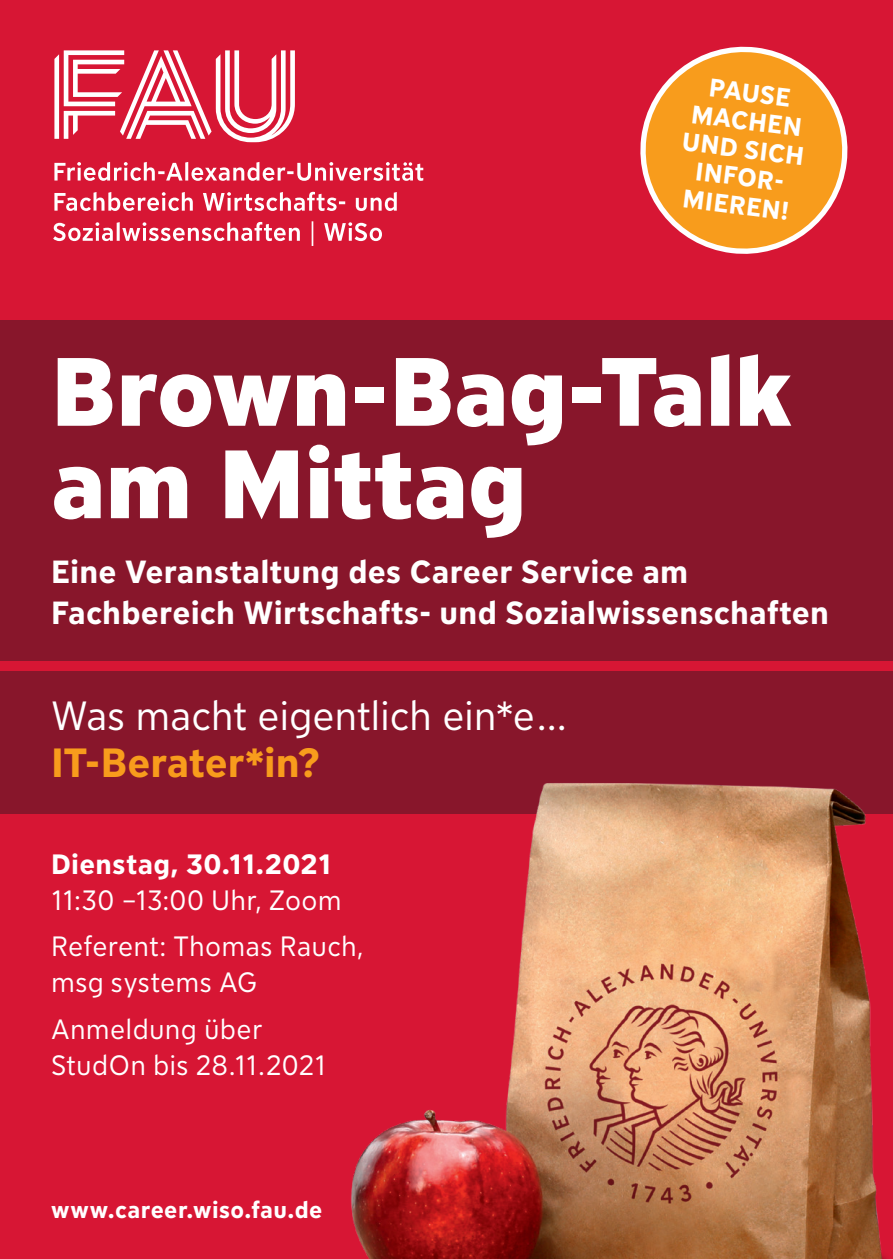
<style>
.page{position:relative;width:893px;height:1259px;background:#d71634}
.page>*{position:absolute;margin:0;border:0;box-sizing:border-box;transform-origin:0 0}
.t1{font:900 96px "FAU Sans";color:#fff}
.t2{font:40.5px "FAU Sans";letter-spacing:-.005em;color:#fff}
.t3{font:700 40.5px "FAU Sans";color:#f89c1c}
.t4{font:700 31.8px "FAU Sans";letter-spacing:.01em;color:#fff}
.t5{font:27.6px/36px "FAU Sans";letter-spacing:.01em;color:#fff}
.t6{font:700 27.6px/36px "FAU Sans";letter-spacing:.01em;color:#fff}
.t7{font:700 25.5px/28.2px "FAU Sans";color:#fff;text-align:center}
.t8{font:700 23.4px "FAU Sans";letter-spacing:.02em;color:#fff}
.s1{font-weight:400}
</style>
<div class="page">
<div style="left:0;top:320px;width:893px;height:340px;background:#88162b"></div>
<div style="left:0;top:671px;width:893px;height:143px;background:#88162b"></div>
<svg style="left:54px;top:162px;width:369px;height:19px"></svg>
<svg style="left:54px;top:50px;width:241px;height:92px"></svg>
<svg style="left:53px;top:192px;width:344px;height:54px"></svg>
<img style="left:351px;top:783px;width:537px;height:476px">
<svg style="left:640px;top:46px;width:208px;height:208px"></svg>
<p class="t7" style="left:691px;top:70px;width:124px;rotate:7deg">PAUSE<br>MACHEN<br>UND SICH<br>INFOR-<br>MIEREN!</p>
<p class="t1" style="left:51px;top:323px;width:742px">Brown-Bag-Talk</p>
<p class="t1" style="left:51px;top:416px;width:477px">am Mittag</p>
<p class="t4" style="left:51px;top:549px;width:639px">Eine Veranstaltung des Career Service am</p>
<p class="t4" style="left:51px;top:589px;width:780px">Fachbereich Wirtschafts- und Sozialwissenschaften</p>
<p class="t2" style="left:51px;top:686px;width:517px">Was macht eigentlich ein*e…</p>
<p class="t3" style="left:51px;top:734px;width:270px">IT-Berater*in?</p>
<p class="t6" style="left:51px;top:844px;width:292px">Dienstag, 30.11.2021<br><span class="s1">11:30 –13:00 Uhr, Zoom</span></p>
<p class="t5" style="left:51px;top:927px;width:314px">Referent: Thomas Rauch, msg systems AG</p>
<p class="t5" style="left:51px;top:1009px;width:277px">Anmeldung über<br>StudOn bis 28.11.2021</p>
<p class="t8" style="left:51px;top:1192px;width:273px">www.career.wiso.fau.de</p>
</div>
